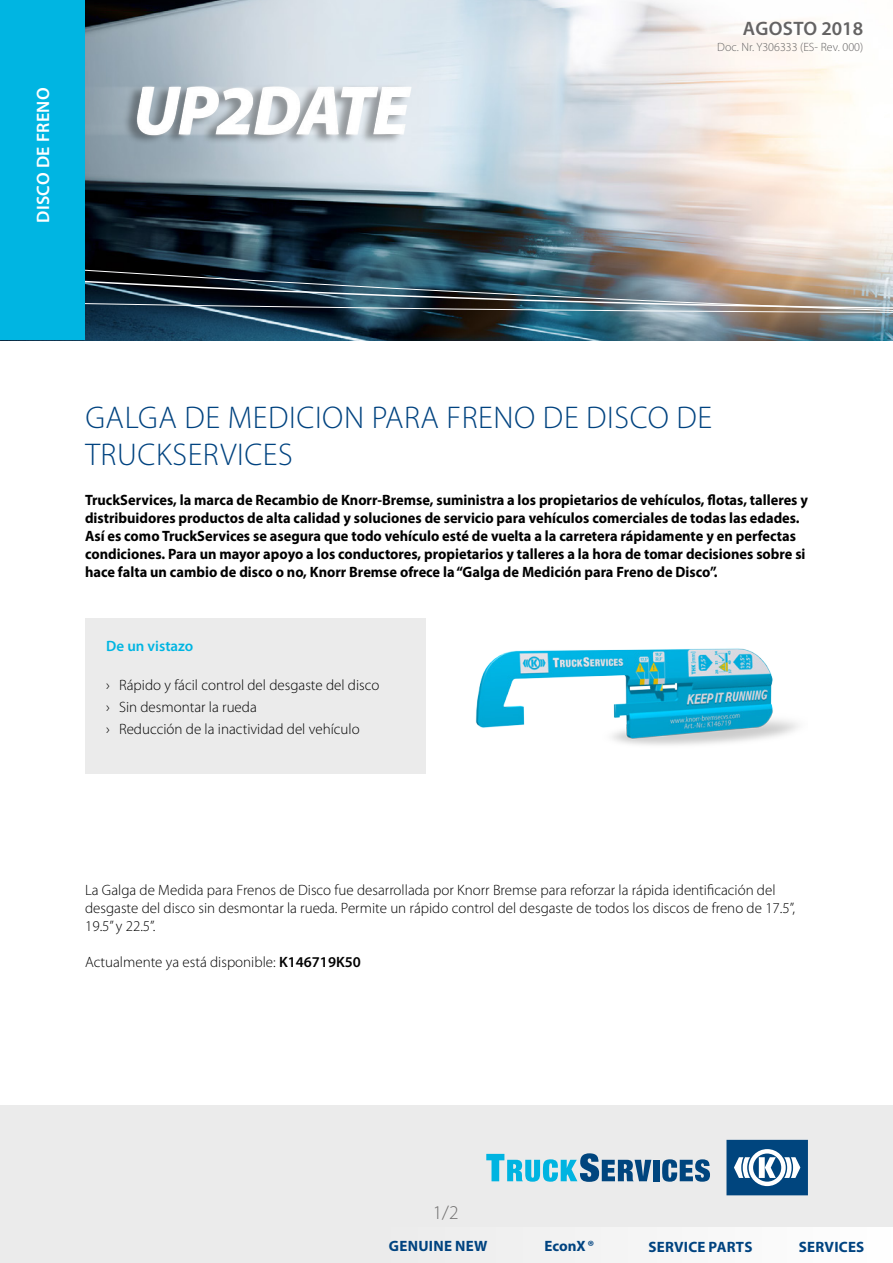
<style>
.page{position:relative;width:893px;height:1263px;background:#fff}
.page>*{position:absolute;margin:0;border:0;box-sizing:border-box;transform-origin:0 0}
.HEADLINE{font:300 31.5px/37.5px "Myriad Pro";letter-spacing:.02em;color:#004380}
.t1{font:600 19.5px "Myriad Pro";color:#646363}
.Page_Number{font:300 19.5px "Myriad Pro";color:#706f6f}
.t2{font:600 18px "Myriad Pro";letter-spacing:.02em;color:#fff}
.BODY_Text{font:700 15px/18px "Myriad Pro";color:#000;scale:.96 1}
.BODY_Text-2{font:300 15px/18px "Myriad Pro";color:#000}
.t3{font:700 15px "Myriad Pro";letter-spacing:.015em;color:#004380}
.Light_Blue_Text{font:600 15px "Myriad Pro";color:#00b5e2}
.t4{font:300 12px "Myriad Pro";color:#646363}
.s1{font-weight:600}
</style>
<div class="page">
<div style="left:0;top:1106px;width:893px;height:157px;background:#ebebeb"></div>
<img style="left:85px;top:0;width:808px;height:340px">
<img style="left:85px;top:263px;width:808px;height:50px">
<svg style="left:726px;top:1140px;width:82px;height:56px;background:#42759f"></svg>
<svg style="left:486px;top:1153px;width:165px;height:29px"></svg>
<div style="left:654px;top:1160px;width:6px;height:21px;background:#00457e"></div>
<svg style="left:662px;top:1159px;width:48px;height:23px"></svg>
<div style="left:368px;top:1227px;width:525px;height:35px;background:#f5f5f5"></div>
<img style="left:85px;top:70px;width:327px;height:82px">
<div style="left:0;top:0;width:85px;height:340px;background:#00b5e2"></div>
<img style="left:475px;top:648px;width:323px;height:97px">
<div style="left:85px;top:618px;width:340px;height:155px;background:#ebebeb"></div>
<p class="t2" style="left:32px;top:223px;width:137px;rotate:-90deg">DISCO DE FRENO</p>
<h2 class="t1" style="left:743px;top:16px;width:122px">AGOSTO 2018</h2>
<p class="t4" style="left:717px;top:40px;width:147px">Doc. Nr. Y306333 (ES- Rev. 000)</p>
<p class="HEADLINE" style="left:85px;top:398px;width:628px">GALGA DE MEDICION PARA FRENO DE DISCO DE<br>TRUCKSERVICES</p>
<p class="BODY_Text" style="left:85px;top:490px;width:754px">TruckServices, la marca de Recambio de Knorr-Bremse, suministra a los propietarios de vehículos, flotas, talleres y distribuidores productos de alta calidad y soluciones de servicio para vehículos comerciales de todas las edades.<br>Así es como TruckServices se asegura que todo vehículo esté de vuelta a la carretera rápidamente y en perfectas condiciones. Para un mayor apoyo a los conductores, propietarios y talleres a la hora de tomar decisiones sobre si hace falta un cambio de disco o no, Knorr Bremse ofrece la “Galga de Medición para Freno de Disco”.</p>
<p class="Light_Blue_Text" style="left:106px;top:636px;width:89px">De un vistazo</p>
<p class="BODY_Text-2" style="left:106px;top:676px;width:275px">› Rápido y fácil control del desgaste del disco</p>
<p class="BODY_Text-2" style="left:106px;top:698px;width:152px">› Sin desmontar la rueda</p>
<p class="BODY_Text-2" style="left:106px;top:720px;width:255px">› Reducción de la inactividad del vehículo</p>
<p class="BODY_Text-2" style="left:85px;top:880px;width:711px">La Galga de Medida para Frenos de Disco fue desarrollada por Knorr Bremse para reforzar la rápida identificación del desgaste del disco sin desmontar la rueda. Permite un rápido control del desgaste de todos los discos de freno de 17.5”,<br>19.5” y 22.5”.</p>
<p class="BODY_Text-2" style="left:85px;top:952px;width:277px">Actualmente ya está disponible: <span class="s1">K146719K50</span></p>
<p class="Page_Number" style="left:433px;top:1200px;width:27px">1/2</p>
<p class="t3" style="left:389px;top:1236px;width:100px">GENUINE NEW</p>
<p class="t3" style="left:544px;top:1236px;width:51px">EconX®</p>
<p class="t3" style="left:648px;top:1237px;width:106px">SERVICE PARTS</p>
<p class="t3" style="left:799px;top:1237px;width:67px">SERVICES</p>
</div>
